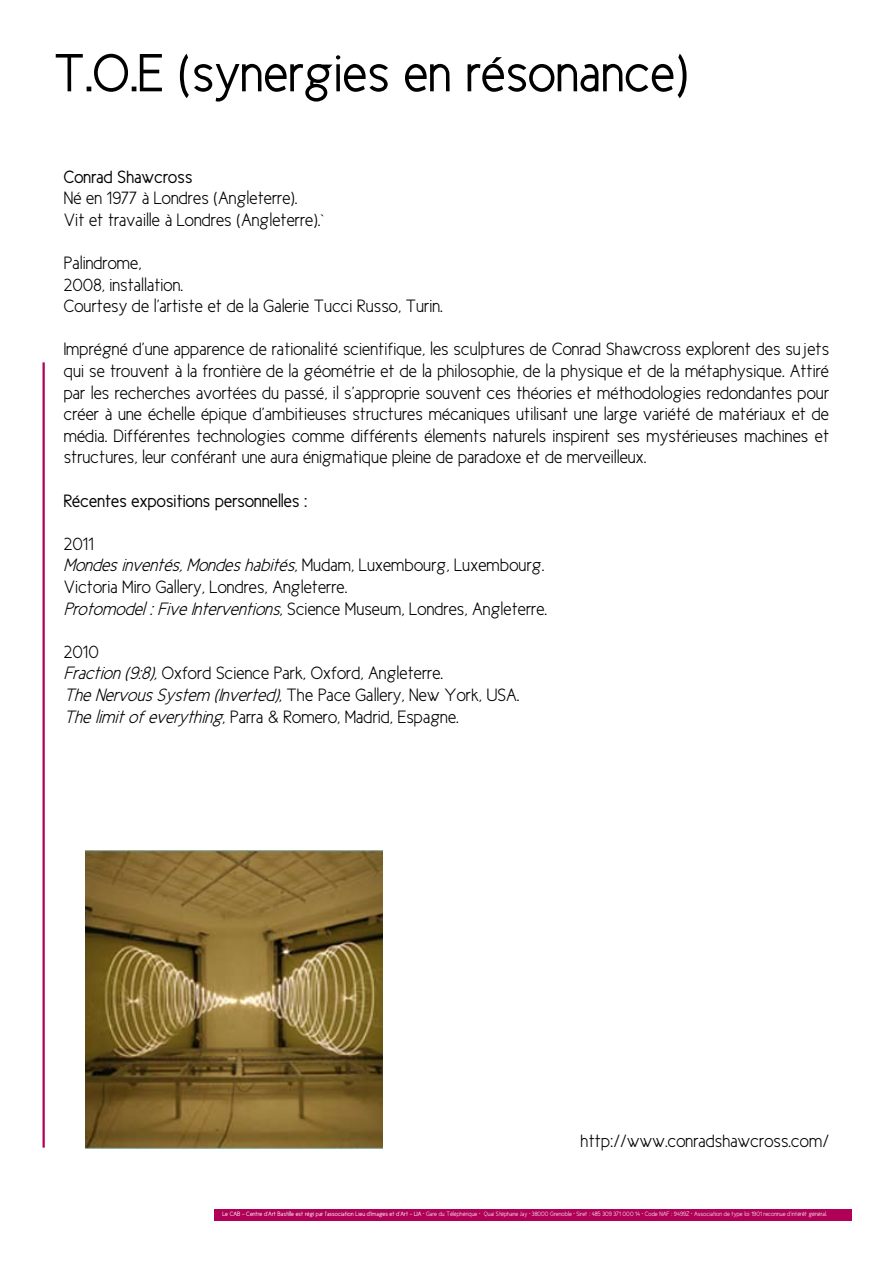
<style>
.page{position:relative;width:893px;height:1263px;background:#fff}
.page>*{position:absolute;margin:0;border:0;box-sizing:border-box;transform-origin:0 0}
.t1{font:54px "New Cicle Gordita";color:#000}
.t2{font:18px/21.6px "New Cicle Semi";color:#000}
.t3{font:18px "New Cicle Gordita";color:#000}
.t4{font:6.3px "New Cicle Semi";color:#fff}
.s1{font-style:italic}
.s2{font-family:"New Cicle Gordita"}
</style>
<div class="page">
<hr style="left:43px;top:362px;width:2px;height:785px;background:#b00057">
<div style="left:214px;top:1209px;width:638px;height:11px;background:#b00057"></div>
<img style="left:85px;top:850px;width:298px;height:298px">
<h1 class="t1" style="left:54px;top:45px;width:636px">T.O.E (synergies en résonance)</h1>
<p class="t3" style="left:64px;top:167px;width:130px">Conrad Shawcross</p>
<p class="t2" style="left:64px;top:187px;width:262px">Né en 1977 à Londres (Angleterre).<br>Vit et travaille à Londres (Angleterre).`</p>
<p class="t2" style="left:64px;top:252px;width:381px">Palindrome,<br>2008, installation.<br>Courtesy de l’artiste et de la Galerie Tucci Russo, Turin.</p>
<p class="t2" style="left:64px;top:339px;width:767px;text-align:justify">Imprégné d’une apparence de rationalité scientifique, les sculptures de Conrad Shawcross explorent des sujets qui se trouvent à la frontière de la géométrie et de la philosophie, de la physique et de la métaphysique. Attiré par les recherches avortées du passé, il s’approprie souvent ces théories et méthodologies redondantes pour créer à une échelle épique d’ambitieuses structures mécaniques utilisant une large variété de matériaux et de média. Différentes technologies comme différents élements naturels inspirent ses mystérieuses machines et structures, leur conférant une aura énigmatique pleine de paradoxe et de merveilleux.</p>
<p class="t3" style="left:64px;top:491px;width:245px">Récentes expositions personnelles :</p>
<p class="t2" style="left:64px;top:533px;width:485px">2011<br><span class="s1">Mondes inventés, Mondes habités</span>, Mudam, Luxembourg, Luxembourg.<br>Victoria Miro Gallery, Londres, Angleterre.<br><span class="s1">Protomodel : Five Interventions</span>, Science Museum, Londres, Angleterre.</p>
<p class="t2" style="left:64px;top:641px;width:457px">2010<br><span class="s1">Fraction (9:8),</span> Oxford Science Park, Oxford, Angleterre.<br><span class="s1">The Nervous System (Inverted)</span>, The Pace Gallery, New York, USA.<br><span class="s1">The limit of everything</span>, Parra &amp; Romero, Madrid, Espagne.</p>
<p class="t2" style="left:581px;top:1131px;width:250px">http://www.conradshawcross.com/</p>
<p class="t4" style="left:222px;top:1211px;width:606px"><span class="s2">Le CAB - Centre d’Art Bastille est régi par l’association Lieu d’Images et d’Art - LIA</span> • Gare du Téléphérique • Quai Stéphane Jay • 38000 Grenoble • Siret : 485 309 371 000 14 • Code NAF : 9499Z • Association de type loi 1901 reconnue d’intérêt général.</p>
</div>
